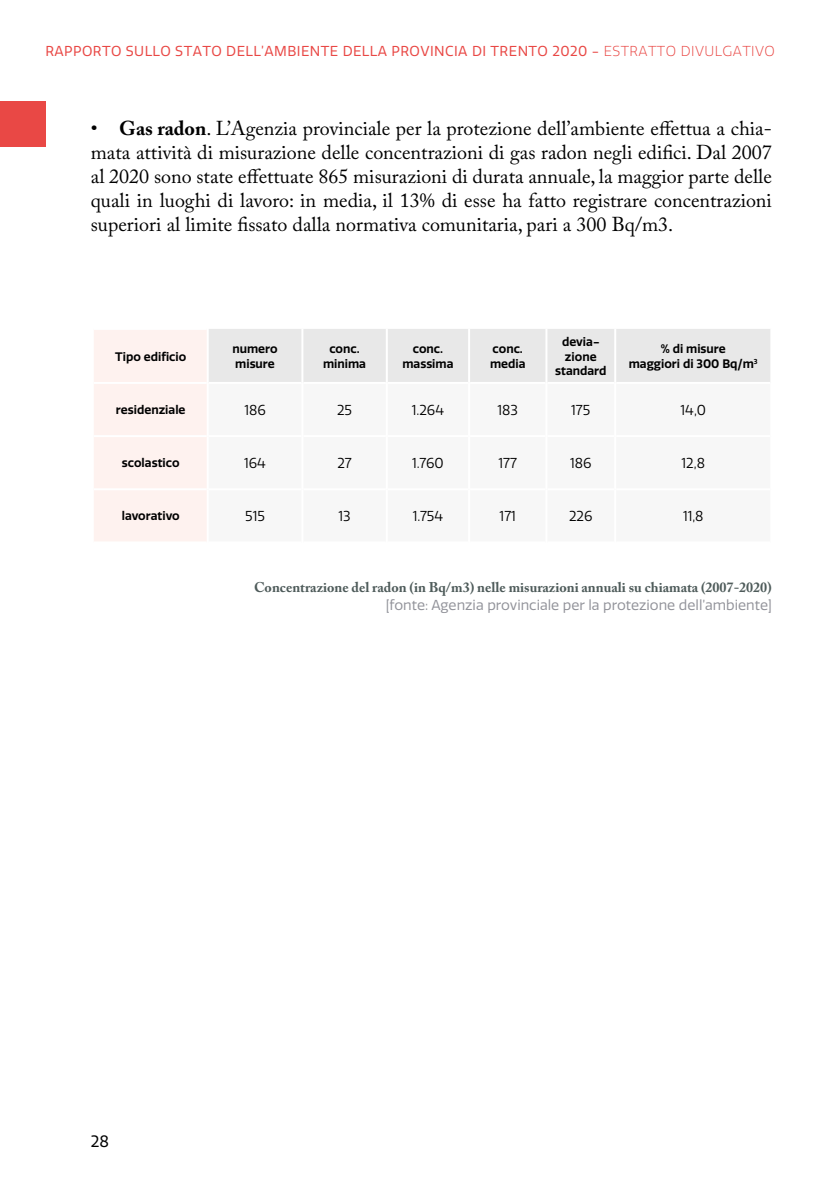
<style>
.page{position:relative;width:840px;height:1191px;background:#fff}
.page>*{position:absolute;margin:0;border:0;box-sizing:border-box;transform-origin:0 0}
.t1{font:20px/24px "Adobe Caslon Pro";color:#000;text-align:justify}
.t2{font:16px "Quatro";color:#000}
.t3{font:14px "Quatro";letter-spacing:.03em;color:#e94845}
.t4{font:700 14px "Adobe Caslon Pro";color:#4e5b5a}
.t5{font:14px "Quatro";color:#000}
.t6{font:14px "Quatro";color:#92939a}
.t7{font:600 12px/14.4px "Quatro";color:#000;text-align:center}
.s1{font-weight:300}
.s2{font-weight:700}
</style>
<div class="page">
<div style="left:0;top:102px;width:45px;height:45px;background:#e94845"></div>
<svg style="left:94px;top:329px;width:676px;height:212px"></svg>
<svg style="left:208px;top:384px;width:562px;height:157px"></svg>
<hr style="left:301px;top:329px;width:2px;height:54px;background:#fff">
<hr style="left:385px;top:329px;width:2px;height:54px;background:#fff">
<hr style="left:468px;top:329px;width:2px;height:54px;background:#fff">
<hr style="left:545px;top:329px;width:2px;height:54px;background:#fff">
<hr style="left:614px;top:329px;width:2px;height:54px;background:#fff">
<hr style="left:208px;top:382px;width:93px;height:2px;background:#fff">
<hr style="left:303px;top:382px;width:82px;height:2px;background:#fff">
<hr style="left:301px;top:383px;width:2px;height:53px;background:#fff">
<hr style="left:387px;top:382px;width:81px;height:2px;background:#fff">
<hr style="left:385px;top:383px;width:2px;height:53px;background:#fff">
<hr style="left:470px;top:382px;width:75px;height:2px;background:#fff">
<hr style="left:468px;top:383px;width:2px;height:53px;background:#fff">
<hr style="left:547px;top:382px;width:67px;height:2px;background:#fff">
<hr style="left:545px;top:383px;width:2px;height:53px;background:#fff">
<hr style="left:616px;top:382px;width:154px;height:2px;background:#fff">
<hr style="left:614px;top:383px;width:2px;height:53px;background:#fff">
<hr style="left:208px;top:435px;width:93px;height:2px;background:#fff">
<hr style="left:303px;top:435px;width:82px;height:2px;background:#fff">
<hr style="left:301px;top:436px;width:2px;height:53px;background:#fff">
<hr style="left:387px;top:435px;width:81px;height:2px;background:#fff">
<hr style="left:385px;top:436px;width:2px;height:53px;background:#fff">
<hr style="left:470px;top:435px;width:75px;height:2px;background:#fff">
<hr style="left:468px;top:436px;width:2px;height:53px;background:#fff">
<hr style="left:547px;top:435px;width:67px;height:2px;background:#fff">
<hr style="left:545px;top:436px;width:2px;height:53px;background:#fff">
<hr style="left:616px;top:435px;width:154px;height:2px;background:#fff">
<hr style="left:614px;top:436px;width:2px;height:53px;background:#fff">
<hr style="left:208px;top:488px;width:93px;height:2px;background:#fff">
<hr style="left:303px;top:488px;width:82px;height:2px;background:#fff">
<hr style="left:301px;top:489px;width:2px;height:54px;background:#fff">
<hr style="left:387px;top:488px;width:81px;height:2px;background:#fff">
<hr style="left:385px;top:489px;width:2px;height:54px;background:#fff">
<hr style="left:470px;top:488px;width:75px;height:2px;background:#fff">
<hr style="left:468px;top:489px;width:2px;height:54px;background:#fff">
<hr style="left:547px;top:488px;width:67px;height:2px;background:#fff">
<hr style="left:545px;top:489px;width:2px;height:54px;background:#fff">
<hr style="left:616px;top:488px;width:154px;height:2px;background:#fff">
<hr style="left:614px;top:489px;width:2px;height:54px;background:#fff">
<hr style="left:94px;top:328px;width:112px;height:2px;background:#fff">
<hr style="left:206px;top:328px;width:2px;height:55px;background:#fff">
<hr style="left:206px;top:383px;width:2px;height:53px;background:#fff">
<hr style="left:206px;top:436px;width:2px;height:53px;background:#fff">
<hr style="left:206px;top:489px;width:2px;height:54px;background:#fff">
<hr style="left:94px;top:382px;width:112px;height:2px;background:#fff">
<hr style="left:94px;top:435px;width:112px;height:2px;background:#fff">
<hr style="left:94px;top:488px;width:112px;height:2px;background:#fff">
<p class="t3" style="left:45px;top:43px;width:730px">RAPPORTO SULLO STATO DELL’AMBIENTE DELLA PROVINCIA DI TRENTO 2020 - <span class="s1">ESTRATTO DIVULGATIVO</span></p>
<p class="t1" style="left:91px;top:116px;width:682px">• <span class="s2">Gas radon</span>. L’Agenzia provinciale per la protezione dell’ambiente effettua a chia&shy;mata attività di misurazione delle concentrazioni di gas radon negli edifici. Dal 2007 al 2020 sono state effettuate 865 misurazioni di durata annuale, la maggior parte delle quali in luoghi di lavoro: in media, il 13% di esse ha fatto registrare concentrazioni superiori al limite fissato dalla normativa comunitaria, pari a 300 Bq/m3.</p>
<p class="t7" style="left:115px;top:349px;width:72px">Tipo edificio</p>
<p class="t7" style="left:232px;top:342px;width:47px;text-align:left">numero misure</p>
<p class="t7" style="left:323px;top:342px;width:44px">conc. minima</p>
<p class="t7" style="left:402px;top:342px;width:53px">conc. massima</p>
<p class="t7" style="left:489px;top:342px;width:37px;text-align:left">conc. media</p>
<p class="t7" style="left:555px;top:335px;width:53px">devia&shy;zione standard</p>
<p class="t7" style="left:628px;top:342px;width:130px">% di misure<br>maggiori di 300 Bq/m<sup>3</sup></p>
<p class="t7" style="left:116px;top:403px;width:71px">residenziale</p>
<p class="t5" style="left:244px;top:402px;width:23px">186</p>
<p class="t5" style="left:337px;top:402px;width:17px">25</p>
<p class="t5" style="left:411px;top:402px;width:34px">1.264</p>
<p class="t5" style="left:497px;top:402px;width:22px">183</p>
<p class="t5" style="left:571px;top:402px;width:21px">175</p>
<p class="t5" style="left:680px;top:402px;width:27px">14,0</p>
<p class="t7" style="left:122px;top:456px;width:59px">scolastico</p>
<p class="t5" style="left:244px;top:455px;width:23px">164</p>
<p class="t5" style="left:337px;top:455px;width:16px">27</p>
<p class="t5" style="left:412px;top:455px;width:33px">1.760</p>
<p class="t5" style="left:498px;top:455px;width:20px">177</p>
<p class="t5" style="left:569px;top:455px;width:23px">186</p>
<p class="t5" style="left:681px;top:455px;width:25px">12,8</p>
<p class="t7" style="left:122px;top:509px;width:59px">lavorativo</p>
<p class="t5" style="left:245px;top:508px;width:21px">515</p>
<p class="t5" style="left:338px;top:508px;width:14px">13</p>
<p class="t5" style="left:412px;top:508px;width:32px">1.754</p>
<p class="t5" style="left:499px;top:508px;width:18px">171</p>
<p class="t5" style="left:568px;top:508px;width:25px">226</p>
<p class="t5" style="left:682px;top:508px;width:22px">11,8</p>
<p class="t4" style="left:254px;top:579px;width:519px">Concentrazione del radon (in Bq/m3) nelle misurazioni annuali su chiamata (2007-2020)</p>
<p class="t6" style="left:385px;top:597px;width:387px">[fonte: Agenzia provinciale per la protezione dell’ambiente]</p>
<p class="t2" style="left:91px;top:1131px;width:20px">28</p>
</div>
